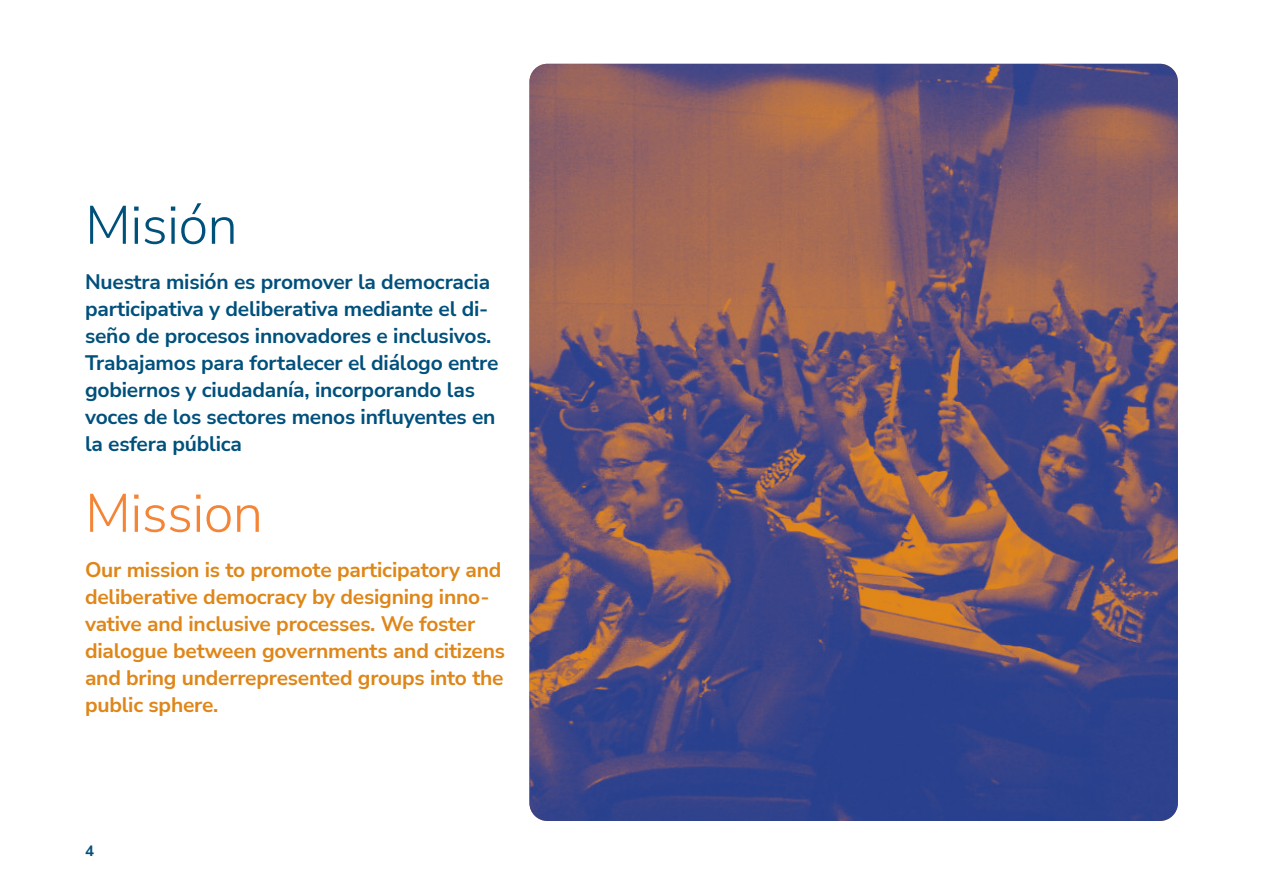
<style>
.page{position:relative;width:1263px;height:893px;background:#fff}
.page>*{position:absolute;margin:0;border:0;box-sizing:border-box;transform-origin:0 0}
.Título_1{font:300 54px "Nunito Sans";letter-spacing:-.01em;color:#f48537}
.Título_1-2{font:300 54px "Nunito Sans";letter-spacing:-.01em;color:#00507c}
.t1{font:700 21px/27px "Nunito Sans";letter-spacing:-.01em;color:#00507c}
.t2{font:700 21px/27px "Nunito Sans";letter-spacing:-.01em;color:#df8619}
.t3{font:700 15px "Nunito Sans";color:#00507c}
</style>
<div class="page">
<img style="left:529px;top:64px;width:649px;height:757px">
<p class="Título_1-2" style="left:85px;top:188px;width:154px">Misión</p>
<p class="t1" style="left:85px;top:267px;width:415px">Nuestra misión es promover la democracia participativa y deliberativa mediante el di&shy;seño de procesos innovadores e inclusivos.<br>Trabajamos para fortalecer el diálogo entre gobiernos y ciudadanía, incorporando las voces de los sectores menos influyentes en la esfera pública</p>
<p class="Título_1" style="left:85px;top:476px;width:179px">Mission</p>
<p class="t2" style="left:85px;top:555px;width:421px">Our mission is to promote participatory and deliberative democracy by designing inno&shy;vative and inclusive processes. We foster dialogue between governments and citizens and bring underrepresented groups into the public sphere.</p>
<p class="t3" style="left:85px;top:840px;width:10px">4</p>
</div>
